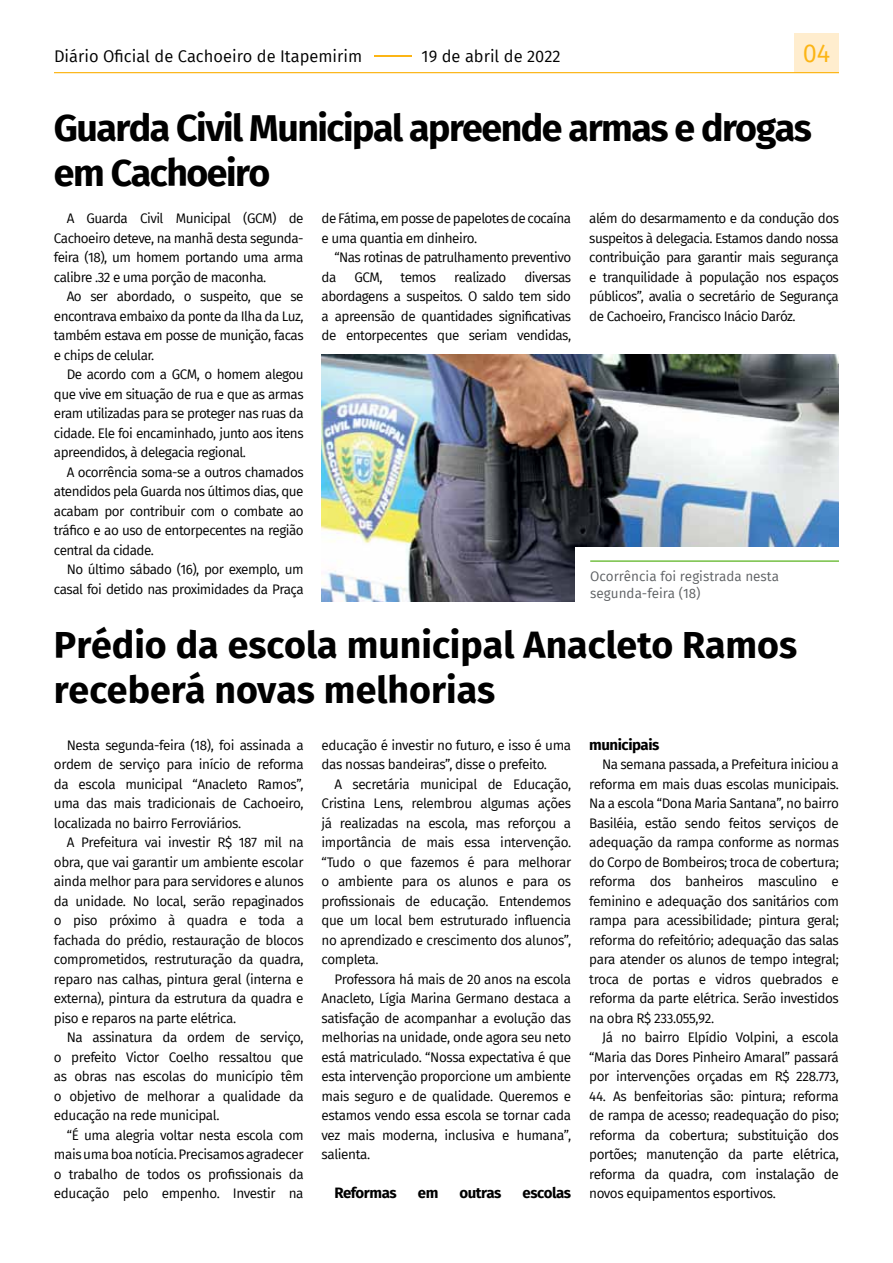
<style>
.page{position:relative;width:893px;height:1263px;background:#fff}
.page>*{position:absolute;margin:0;border:0;box-sizing:border-box;transform-origin:0 0}
.t1{font:700 37.5px/45px "Fira Sans";letter-spacing:-.01em;color:#000}
.t2{font:700 37.5px/45px "Fira Sans";letter-spacing:-.04em;color:#000}
.t3{font:25.5px "Fira Sans";color:#fcb515}
.t4{font:16.5px "Fira Sans";color:#000}
.t5{font:700 15px "Fira Sans";letter-spacing:-.03em;color:#000}
.t6{font:13.5px/19.5px "Fira Sans";letter-spacing:-.04em;color:#000;text-align:justify}
.t7{font:13.5px/16.6px "Fira Sans";color:#5e6164}
.s1{color:#fcb515}
</style>
<div class="page">
<div style="left:794px;top:33px;width:45px;height:40px;background:#ffedce"></div>
<hr style="left:54px;top:72px;width:785px;height:1px;background:#fcb515">
<img style="left:322px;top:354px;width:517px;height:247px">
<div style="left:575px;top:547px;width:277px;height:54px;background:#fff"></div>
<hr style="left:590px;top:560px;width:249px;height:2px;background:#75c044">
<p class="t4" style="left:54px;top:43px;width:508px">Diário Oficial de Cachoeiro de Itapemirim <span class="s1">–</span>19 de abril de 2022</p>
<h2 class="t3" style="left:803px;top:34px;width:29px">04</h2>
<h1 class="t2" style="left:54px;top:103px;width:759px">Guarda Civil Municipal apreende armas e drogas em Cachoeiro</h1>
<p class="t6" style="left:54px;top:209px;width:251px;text-indent:13px">A Guarda Civil Municipal (GCM) de Cachoeiro deteve, na manhã desta segunda&shy;feira (18), um homem portando uma arma calibre .32 e uma porção de maconha.</p>
<p class="t6" style="left:54px;top:287px;width:251px;text-indent:13px">Ao ser abordado, o suspeito, que se encontrava embaixo da ponte da Ilha da Luz, também estava em posse de munição, facas e chips de celular.</p>
<p class="t6" style="left:54px;top:364px;width:251px;text-indent:13px">De acordo com a GCM, o homem alegou que vive em situação de rua e que as armas eram utilizadas para se proteger nas ruas da cidade. Ele foi encaminhado, junto aos itens apreendidos, à delegacia regional.</p>
<p class="t6" style="left:54px;top:462px;width:251px;text-indent:13px">A ocorrência soma-se a outros chamados atendidos pela Guarda nos últimos dias, que acabam por contribuir com o combate ao tráfico e ao uso de entorpecentes na região central da cidade.</p>
<p class="t6" style="left:54px;top:559px;width:251px;text-align:right">No último sábado (16), por exemplo, um casal foi detido nas proximidades da Praça</p>
<p class="t6" style="left:322px;top:208px;width:251px">de Fátima, em posse de papelotes de cocaína e uma quantia em dinheiro.</p>
<p class="t6" style="left:322px;top:247px;width:251px;text-indent:13px">“Nas rotinas de patrulhamento preventivo da</p>
<p class="t6" style="left:322px;top:267px;width:251px;text-indent:203px">diversas abordagens a suspeitos. O saldo tem sido a apreensão de quantidades significativas de entorpecentes que seriam vendidas,</p>
<p class="t6" style="left:354px;top:267px;width:30px">GCM,</p>
<p class="t6" style="left:401px;top:267px;width:37px">temos</p>
<p class="t6" style="left:454px;top:267px;width:54px">realizado</p>
<p class="t6" style="left:589px;top:209px;width:251px">além do desarmamento e da condução dos suspeitos à delegacia. Estamos dando nossa contribuição para garantir mais segurança e tranquilidade à população nos espaços públicos”, avalia o secretário de Segurança de Cachoeiro, Francisco Inácio Daróz.</p>
<p class="t7" style="left:590px;top:568px;width:190px">Ocorrência foi registrada nesta segunda-feira (18)</p>
<h1 class="t1" style="left:54px;top:620px;width:745px">Prédio da escola municipal Anacleto Ramos receberá novas melhorias</h1>
<p class="t6" style="left:54px;top:735px;width:251px;text-indent:13px">Nesta segunda-feira (18), foi assinada a ordem de serviço para início de reforma da escola municipal “Anacleto Ramos”, uma das mais tradicionais de Cachoeiro, localizada no bairro Ferroviários.</p>
<p class="t6" style="left:54px;top:832px;width:251px;text-indent:13px">A Prefeitura vai investir R$ 187 mil na obra, que vai garantir um ambiente escolar ainda melhor para para servidores e alunos da unidade. No local, serão repaginados o piso próximo à quadra e toda a fachada do prédio, restauração de blocos comprometidos, restruturação da quadra, reparo nas calhas, pintura geral (interna e externa), pintura da estrutura da quadra e piso e reparos na parte elétrica.</p>
<p class="t6" style="left:54px;top:1027px;width:251px;text-indent:13px">Na assinatura da ordem de serviço, o prefeito Victor Coelho ressaltou que as obras nas escolas do município têm o objetivo de melhorar a qualidade da educação na rede municipal.</p>
<p class="t6" style="left:54px;top:1125px;width:251px;text-indent:13px">“É uma alegria voltar nesta escola com mais uma boa notícia. Precisamos agradecer o trabalho de todos os profissionais da educação pelo empenho. Investir na</p>
<p class="t6" style="left:322px;top:735px;width:251px">educação é investir no futuro, e isso é uma das nossas bandeiras”, disse o prefeito.</p>
<p class="t6" style="left:322px;top:774px;width:251px;text-indent:13px">A secretária municipal de Educação, Cristina Lens, relembrou algumas ações já realizadas na escola, mas reforçou a importância de mais essa intervenção. “Tudo o que fazemos é para melhorar o ambiente para os alunos e para os profissionais de educação. Entendemos que um local bem estruturado influencia no aprendizado e crescimento dos alunos”, completa.</p>
<p class="t6" style="left:322px;top:969px;width:251px;text-indent:13px">Professora há mais de 20 anos na escola Anacleto, Lígia Marina Germano destaca a satisfação de acompanhar a evolução das melhorias na unidade, onde agora seu neto está matriculado. “Nossa expectativa é que esta intervenção proporcione um ambiente mais seguro e de qualidade. Queremos e estamos vendo essa escola se tornar cada vez mais moderna, inclusiva e humana”, salienta.</p>
<p class="t5" style="left:334px;top:1180px;width:64px">Reformas</p>
<p class="t5" style="left:418px;top:1180px;width:22px">em</p>
<p class="t5" style="left:459px;top:1180px;width:44px">outras</p>
<p class="t5" style="left:523px;top:1180px;width:50px">escolas</p>
<p class="t5" style="left:589px;top:732px;width:72px">municipais</p>
<p class="t6" style="left:589px;top:755px;width:251px;text-indent:13px">Na semana passada, a Prefeitura iniciou a reforma em mais duas escolas municipais.<br>Na a escola “Dona Maria Santana”, no bairro Basiléia, estão sendo feitos serviços de adequação da rampa conforme as normas do Corpo de Bombeiros; troca de cobertura; reforma dos banheiros masculino e feminino e adequação dos sanitários com rampa para acessibilidade; pintura geral; reforma do refeitório; adequação das salas para atender os alunos de tempo integral; troca de portas e vidros quebrados e reforma da parte elétrica. Serão investidos na obra R$ 233.055,92.</p>
<p class="t6" style="left:589px;top:1027px;width:251px;text-indent:13px">Já no bairro Elpídio Volpini, a escola “Maria das Dores Pinheiro Amaral” passará por intervenções orçadas em R$ 228.773,</p>
<p class="t6" style="left:589px;top:1086px;width:251px">44. As benfeitorias são: pintura; reforma de rampa de acesso; readequação do piso; reforma da cobertura; substituição dos portões; manutenção da parte elétrica, reforma da quadra, com instalação de novos equipamentos esportivos.</p>
</div>
